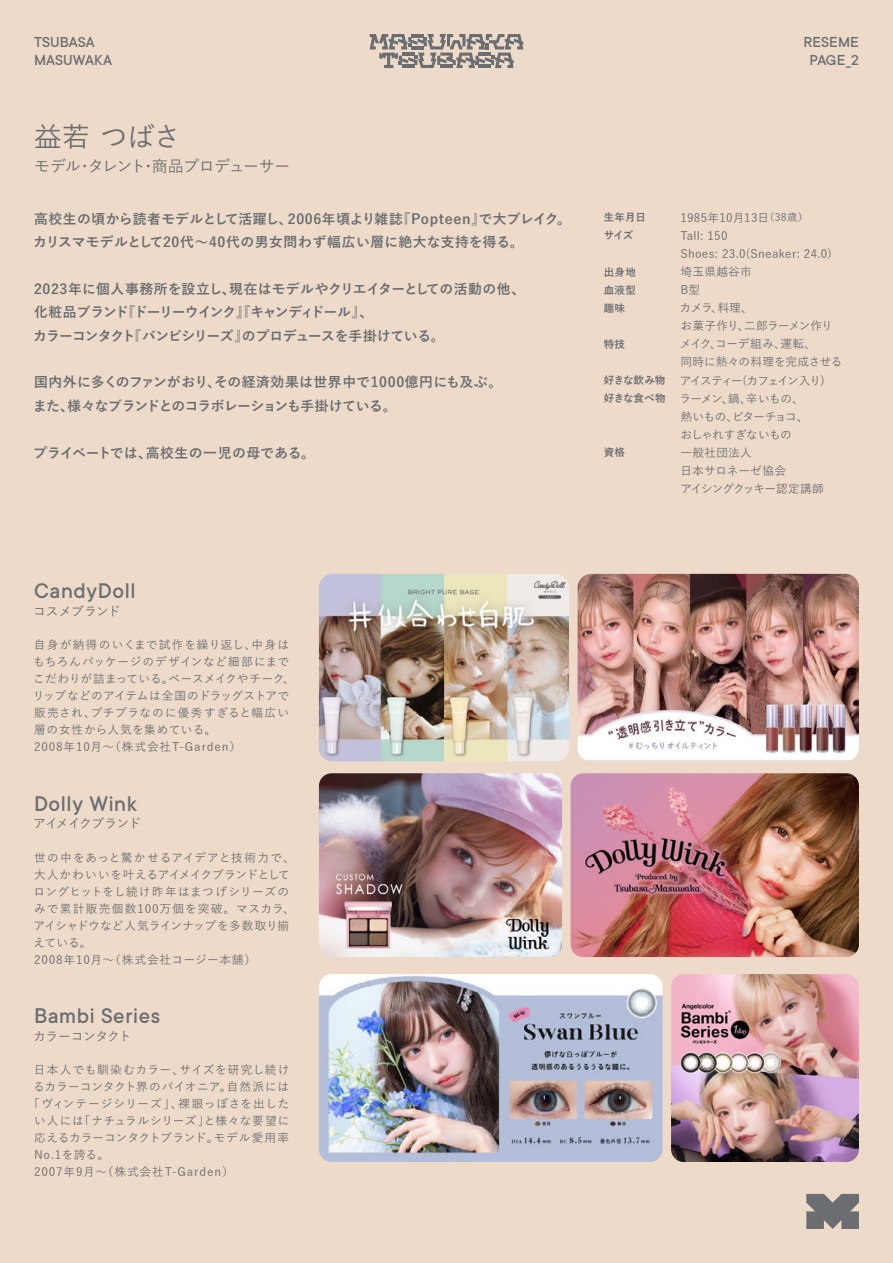
<style>
.page{position:relative;width:893px;height:1263px;background:#eddac9}
.page>*{position:absolute;margin:0;border:0;box-sizing:border-box;transform-origin:0 0}
.t1{font:500 27.6px "Yu Go";color:#6a6e71}
.t2{font:500 23.4px "TT Commons";letter-spacing:.025em;color:#6a6e71}
.t3{font:500 15.9px/18px "TT Commons";color:#6a6e71}
.t4{font:500 15.9px "Yu Go";letter-spacing:-.04em;color:#6a6e71}
.t5{font:700 13.8px/23.4px "Yu Go";letter-spacing:-.03em;color:#6a6e71}
.t6{font:700 13.8px/23.4px "Yu Go";letter-spacing:.03em;color:#6a6e71}
.t7{font:700 13.8px/23.4px "Yu Go";letter-spacing:-.02em;color:#6a6e71}
.t8{font:700 13.8px "Yu Go";letter-spacing:.02em;color:#6a6e71}
.t9{font:500 12.75px "Yu Go";letter-spacing:-.07em;color:#6a6e71}
.t10{font:500 12.75px "Yu Go";letter-spacing:-.045em;color:#6a6e71}
.t11{font:500 12.75px "Yu Go";letter-spacing:-.02em;color:#6a6e71}
.t12{font:500 11.7px/17px "Yu Go";letter-spacing:.045em;color:#6a6e71}
.t13{font:500 11.7px/18px "Yu Go";letter-spacing:.025em;color:#6a6e71}
.t14{font:500 11.7px "Yu Go";letter-spacing:-.055em;color:#6a6e71}
.t15{font:500 11.7px/18px "Yu Go";letter-spacing:.005em;color:#6a6e71}
.t16{font:500 11.7px "Yu Go";letter-spacing:.055em;color:#6a6e71}
.t17{font:500 11.7px "Yu Go";letter-spacing:-.005em;color:#6a6e71}
.t18{font:500 11.7px "Yu Go";letter-spacing:.075em;color:#6a6e71}
.t19{font:500 11.7px "Yu Go";letter-spacing:.065em;color:#6a6e71}
.t20{font:500 11.7px/18px "Yu Go";letter-spacing:-.05em;color:#6a6e71}
.t21{font:500 11.7px "Yu Go";letter-spacing:-.125em;color:#6a6e71}
.t22{font:500 11.7px "Yu Go";letter-spacing:-.01em;color:#6a6e71}
.t23{font:500 11.7px "Yu Go";letter-spacing:-.025em;color:#6a6e71}
.t24{font:500 11.7px "Yu Go";letter-spacing:-.045em;color:#6a6e71}
.t25{font:700 10.5px "Yu Go";letter-spacing:.025em;color:#6a6e71}
.s1{font-size:10.5px}
.s2{font-weight:700;font-size:10.5px}
</style>
<div class="page">
<svg style="left:370px;top:34px;width:153px;height:34px"></svg>
<img style="left:319px;top:773px;width:243px;height:184px">
<img style="left:571px;top:773px;width:288px;height:184px">
<img style="left:319px;top:574px;width:250px;height:187px">
<img style="left:578px;top:574px;width:281px;height:187px">
<img style="left:671px;top:974px;width:188px;height:188px">
<img style="left:319px;top:974px;width:343px;height:188px">
<svg style="left:806px;top:1194px;width:53px;height:35px;background:#7b7c7c"></svg>
<h3 class="t3" style="left:34px;top:33px;width:79px">TSUBASA<br>MASUWAKA</h3>
<h3 class="t3" style="left:803px;top:33px;width:57px;text-align:center">RESEME<br>PAGE_2</h3>
<h1 class="t1" style="left:34px;top:111px;width:149px">益若 つばさ</h1>
<h3 class="t4" style="left:34px;top:152px;width:258px">モデル・タレント・商品プロデューサー</h3>
<p class="t6" style="left:33px;top:207px;width:539px">高校生の頃から読者モデルとして活躍し、2006年頃より雑誌『Popteen』で大ブレイク。カリスマモデルとして20代～40代の男女問わず幅広い層に絶大な支持を得る。</p>
<p class="t5" style="left:33px;top:277px;width:493px">2023年に個人事務所を設立し、現在はモデルやクリエイターとしての活動の他、化粧品ブランド『ドーリーウインク』『キャンディドール』、<br>カラーコンタクト『バンビシリーズ』のプロデュースを手掛けている。</p>
<p class="t7" style="left:33px;top:371px;width:471px">国内外に多くのファンがおり、その経済効果は世界中で1000億円にも及ぶ。また、様々なブランドとのコラボレーションも手掛けている。</p>
<p class="t8" style="left:33px;top:445px;width:283px">プライベートでは、高校生の一児の母である。</p>
<h2 class="t2" style="left:34px;top:576px;width:103px">CandyDoll</h2>
<p class="t11" style="left:33px;top:599px;width:89px">コスメブランド</p>
<p class="t12" style="left:33px;top:635px;width:264px">自身が納得のいくまで試作を繰り返し、中身はもちろんパッケージのデザインなど細部にまでこだわりが詰まっている。ベースメイクやチーク、リップなどのアイテムは全国のドラッグストアで販売され、プチプラなのに優秀すぎると幅広い層の女性から人気を集めている。<br>2008年10月〜（株式会社T-Garden）</p>
<h2 class="t2" style="left:34px;top:789px;width:104px">Dolly Wink</h2>
<p class="t9" style="left:33px;top:812px;width:109px">アイメイクブランド</p>
<p class="t12" style="left:33px;top:847px;width:263px">世の中をあっと驚かせるアイデアと技術力で、大人かわいいを叶えるアイメイクブランドとしてロングヒットをし続け昨年はまつげシリーズのみで累計販売個数100万個を突破。マスカラ、アイシャドウなど人気ラインナップを多数取り揃えている。<br>2008年10月〜（株式会社コージー本舗）</p>
<h2 class="t2" style="left:34px;top:1001px;width:128px">Bambi Series</h2>
<p class="t10" style="left:33px;top:1024px;width:100px">カラーコンタクト</p>
<p class="t19" style="left:34px;top:1059px;width:257px">日本人でも馴染むカラー、サイズを研究し続け</p>
<p class="t13" style="left:33px;top:1076px;width:258px">るカラーコンタクト界のパイオニア。自然派には</p>
<p class="t16" style="left:28px;top:1093px;width:263px">「ヴィンテージシリーズ」、裸眼っぽさを出した</p>
<p class="t13" style="left:34px;top:1110px;width:257px">い人には「ナチュラルシリーズ」と様々な要望に</p>
<p class="t17" style="left:34px;top:1127px;width:257px">応えるカラーコンタクトブランド。モデル愛用率</p>
<p class="t13" style="left:34px;top:1144px;width:77px">No.1を誇る。</p>
<p class="t18" style="left:34px;top:1161px;width:201px">2007年9月〜（株式会社T-Garden）</p>
<p class="t25" style="left:604px;top:212px;width:44px">生年月日</p>
<p class="t13" style="left:680px;top:207px;width:130px">1985年10月13日<span class="s1">（38歳）</span></p>
<p class="t25" style="left:604px;top:230px;width:31px">サイズ</p>
<p class="t13" style="left:680px;top:225px;width:153px">Tall: 150<br>Shoes: 23.0(Sneaker: 24.0)</p>
<p class="t25" style="left:604px;top:266px;width:34px">出身地</p>
<p class="t13" style="left:680px;top:261px;width:73px">埼玉県越谷市</p>
<p class="t25" style="left:604px;top:284px;width:34px">血液型</p>
<p class="t13" style="left:680px;top:279px;width:21px">B型</p>
<p class="t25" style="left:604px;top:302px;width:23px">趣味</p>
<p class="t20" style="left:680px;top:297px;width:155px">カメラ、料理、<br>お菓子作り、二郎ラーメン作り</p>
<p class="t25" style="left:604px;top:338px;width:23px">特技</p>
<p class="t23" style="left:680px;top:333px;width:138px">メイク、コーデ組み、運転、</p>
<p class="t22" style="left:680px;top:351px;width:164px">同時に熱々の料理を完成させる</p>
<p class="t21" style="left:604px;top:369px;width:222px"><span class="s2">好きな飲み物</span> アイスティー(カフェイン入り)</p>
<p class="t14" style="left:604px;top:387px;width:202px"><span class="s2">好きな食べ物</span> ラーメン、鍋、辛いもの、</p>
<p class="t14" style="left:680px;top:405px;width:130px">熱いもの、ビターチョコ、</p>
<p class="t24" style="left:680px;top:424px;width:113px">おしゃれすぎないもの</p>
<p class="t25" style="left:604px;top:447px;width:23px">資格</p>
<p class="t15" style="left:680px;top:442px;width:145px">一般社団法人<br>日本サロネーゼ協会<br>アイシングクッキー認定講師</p>
</div>
